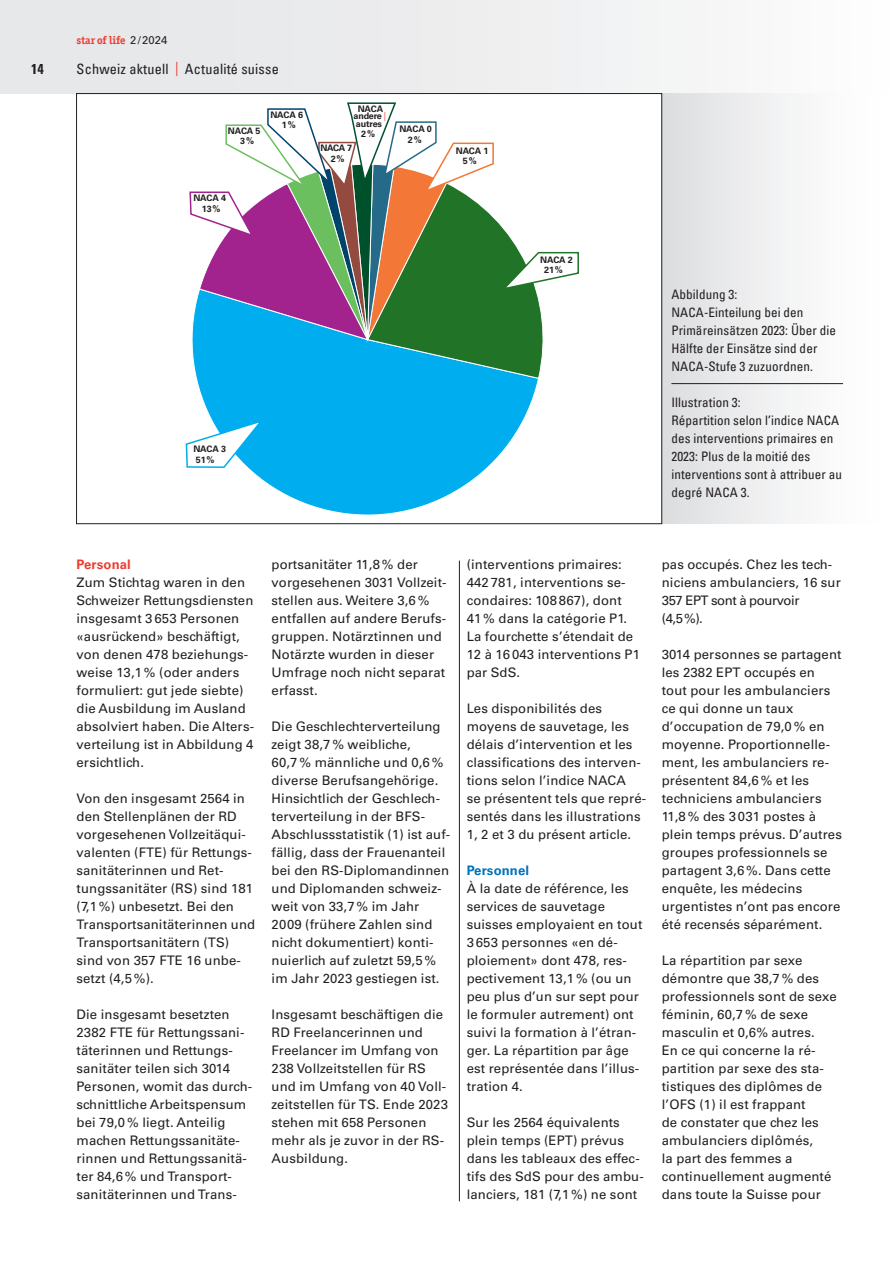
<style>
.page{position:relative;width:893px;height:1263px;background:#fff}
.page>*{position:absolute;margin:0;border:0;box-sizing:border-box;transform-origin:0 0}
.t1{font:condensed 14.25px "Univers LT Pro";letter-spacing:.015em;color:#231f20}
.t2{font:700 condensed 14.25px "Univers LT Pro";color:#231f20}
.Lauftext_d{font:13.2px/18px "Univers LT Pro 55 Roman";letter-spacing:.01em;color:#231f20}
.Lauftext_f{font:13.2px/18px "Univers LT Pro 55 Roman";letter-spacing:.01em;color:#231f20}
.Bildlegende_f{font:condensed 13.2px/18px "Univers LT Pro";letter-spacing:.01em;color:#231f20}
.Bildlegende_d{font:condensed 13.2px/18px "Univers LT Pro";letter-spacing:.01em;color:#231f20}
.Zwischentitel_f{font:700 13.2px "Univers LT Pro 65";letter-spacing:.01em;color:#0072bc}
.Zwischentitel_d{font:700 13.2px "Univers LT Pro 65";letter-spacing:.01em;color:#ee3e34}
.t3{font:700 11.25px "Officina Serif ITC Pro";color:#ee3e34}
.Bildlegende_d-2{font:700 9px/7.5px "Univers LT Pro 65";letter-spacing:-.01em;color:#231f20}
.s1{font-family:"Univers LT Pro 55 Roman";font-weight:400;color:#231f20}
.s2{color:#ee3e34}
.s3{font-family:"Univers LT Pro";font-weight:400;font-stretch:condensed;color:#ee3e34}
</style>
<div class="page">
<div style="left:0;top:0;width:893px;height:94px;background:linear-gradient(to right,#e3e4e5,#fbfbfb)"></div>
<div style="left:662px;top:93px;width:231px;height:431px;background:linear-gradient(to right,#dedfe1,#fff)"></div>
<hr style="left:459px;top:561px;width:1px;height:640px;background:#231f20">
<svg style="left:175px;top:379px;width:364px;height:146px"></svg>
<svg style="left:189px;top:102px;width:390px;height:277px"></svg>
<svg style="left:185px;top:418px;width:80px;height:51px"></svg>
<hr style="left:671px;top:383px;width:172px;height:1px;background:#231f20">
<p class="t2" style="left:31px;top:61px;width:14px">14</p>
<p class="t3" style="left:77px;top:34px;width:92px">star of life <span class="s1">2/2024</span></p>
<p class="t1" style="left:77px;top:60px;width:204px">Schweiz aktuell <span class="s2">|</span> Actualité suisse</p>
<p class="Bildlegende_d-2" style="left:228px;top:127px;width:34px">NACA 5</p>
<p class="Bildlegende_d-2" style="left:240px;top:137px;width:15px">3%</p>
<p class="Bildlegende_d-2" style="left:270px;top:110px;width:34px">NACA 6</p>
<p class="Bildlegende_d-2" style="left:282px;top:121px;width:15px">1%</p>
<p class="Bildlegende_d-2" style="left:193px;top:194px;width:34px">NACA 4</p>
<p class="Bildlegende_d-2" style="left:202px;top:204px;width:20px">13%</p>
<p class="Bildlegende_d-2" style="left:358px;top:105px;width:27px">NACA</p>
<p class="Bildlegende_d-2" style="left:353px;top:112px;width:34px">andere <span class="s3">| </span>autres</p>
<p class="Bildlegende_d-2" style="left:361px;top:130px;width:15px">2%</p>
<p class="Bildlegende_d-2" style="left:320px;top:144px;width:33px">NACA 7</p>
<p class="Bildlegende_d-2" style="left:331px;top:154px;width:15px">2%</p>
<p class="Bildlegende_d-2" style="left:399px;top:125px;width:34px">NACA 0</p>
<p class="Bildlegende_d-2" style="left:408px;top:135px;width:15px">2%</p>
<p class="Bildlegende_d-2" style="left:456px;top:146px;width:34px">NACA 1</p>
<p class="Bildlegende_d-2" style="left:463px;top:157px;width:15px">5%</p>
<p class="Bildlegende_d-2" style="left:540px;top:256px;width:34px">NACA 2</p>
<p class="Bildlegende_d-2" style="left:544px;top:266px;width:20px">21%</p>
<p class="Bildlegende_d-2" style="left:193px;top:445px;width:34px">NACA 3</p>
<p class="Bildlegende_d-2" style="left:196px;top:455px;width:20px">51%</p>
<p class="Bildlegende_d" style="left:671px;top:285px;width:68px">Abbildung 3:</p>
<p class="Bildlegende_d" style="left:671px;top:303px;width:166px">NACA-Einteilung bei den<br>Primäreinsätzen 2023: Über die<br>Hälfte der Einsätze sind der<br>NACA-Stufe 3 zuzuordnen.</p>
<p class="Bildlegende_f" style="left:671px;top:393px;width:71px">Illustration 3:</p>
<p class="Bildlegende_f" style="left:671px;top:411px;width:172px">Répartition selon l’indice NACA des interventions primaires en<br>2023: Plus de la moitié des interventions sont à attribuer au degré NACA 3.</p>
<p class="Zwischentitel_d" style="left:77px;top:555px;width:56px">Personal</p>
<p class="Lauftext_d" style="left:77px;top:573px;width:179px">Zum Stichtag waren in den<br>Schweizer Rettungsdiensten insgesamt 3 653 Personen «ausrückend» beschäftigt, von denen 478 beziehungs&shy;weise 13,1% (oder anders formuliert: gut jede siebte) die Ausbildung im Ausland absolviert haben. Die Alters&shy;verteilung ist in Abbildung 4 ersichtlich.</p>
<p class="Lauftext_d" style="left:77px;top:789px;width:180px">Von den insgesamt 2564 in den Stellenplänen der RD vorgesehenen Vollzeitäqui&shy;valenten (FTE) für Rettungs&shy;sanitäterinnen und Ret&shy;tungssanitäter (RS) sind 181 (7,1%) unbesetzt. Bei den<br>Transportsanitäterinnen und<br>Transportsanitätern (TS) sind von 357 FTE 16 unbe&shy;setzt (4,5%).</p>
<p class="Lauftext_d" style="left:77px;top:1005px;width:177px">Die insgesamt besetzten<br>2382 FTE für Rettungssani&shy;täterinnen und Rettungs&shy;sanitäter teilen sich 3014<br>Personen, womit das durch&shy;schnittliche Arbeitspensum bei 79,0% liegt. Anteilig machen Rettungssanitäte&shy;rinnen und Rettungssanitä&shy;ter 84,6% und Transport&shy;sanitäterinnen und Trans-</p>
<p class="Lauftext_d" style="left:272px;top:555px;width:176px">portsanitäter 11,8% der vorgesehenen 3031 Vollzeit&shy;stellen aus. Weitere 3,6% entfallen auf andere Berufs&shy;gruppen. Notärztinnen und<br>Notärzte wurden in dieser<br>Umfrage noch nicht separat erfasst.</p>
<p class="Lauftext_d" style="left:272px;top:717px;width:180px">Die Geschlechterverteilung zeigt 38,7% weibliche,<br>60,7% männliche und 0,6% diverse Berufsangehörige.<br>Hinsichtlich der Geschlech&shy;terverteilung in der BFS-<br>Abschlussstatistik (1) ist auf&shy;fällig, dass der Frauenanteil bei den RS-Diplomandinnen und Diplomanden schweiz&shy;weit von 33,7% im Jahr<br>2009 (frühere Zahlen sind nicht dokumentiert) konti&shy;nuierlich auf zuletzt 59,5% im Jahr 2023 gestiegen ist.</p>
<p class="Lauftext_d" style="left:272px;top:1005px;width:178px">Insgesamt beschäftigen die<br>RD Freelancerinnen und<br>Freelancer im Umfang von<br>238 Vollzeitstellen für RS und im Umfang von 40 Voll&shy;zeitstellen für TS. Ende 2023 stehen mit 658 Personen mehr als je zuvor in der RS-<br>Ausbildung.</p>
<p class="Lauftext_f" style="left:467px;top:555px;width:175px">(interventions primaires:<br>442 781, interventions se&shy;condaires: 108 867), dont<br>41% dans la catégorie P1.<br>La fourchette s’étendait de<br>12 à 16 043 interventions P1 par SdS.</p>
<p class="Lauftext_f" style="left:467px;top:699px;width:181px">Les disponibilités des moyens de sauvetage, les délais d’intervention et les classifications des interven&shy;tions selon l’indice NACA<br>se présentent tels que repré&shy;sentés dans les illustrations<br>1, 2 et 3 du présent article.</p>
<p class="Zwischentitel_f" style="left:467px;top:861px;width:64px">Personnel</p>
<p class="Lauftext_f" style="left:467px;top:879px;width:177px">À la date de référence, les services de sauvetage suisses employaient en tout<br>3 653 personnes «en dé&shy;ploiement» dont 478, res&shy;pectivement 13,1% (ou un peu plus d’un sur sept pour le formuler autrement) ont suivi la formation à l’étran&shy;ger. La répartition par âge est représentée dans l’illus&shy;tration 4.</p>
<p class="Lauftext_f" style="left:467px;top:1113px;width:179px">Sur les 2564 équivalents plein temps (EPT) prévus dans les tableaux des effec&shy;tifs des SdS pour des ambu&shy;lanciers, 181 (7,1%) ne sont</p>
<p class="Lauftext_f" style="left:662px;top:555px;width:181px">pas occupés. Chez les tech&shy;niciens ambulanciers, 16 sur<br>357 EPT sont à pourvoir (4,5%).</p>
<p class="Lauftext_f" style="left:662px;top:645px;width:182px">3014 personnes se partagent les 2382 EPT occupés en tout pour les ambulanciers ce qui donne un taux d’occupation de 79,0% en moyenne. Proportionnelle&shy;ment, les ambulanciers re&shy;présentent 84,6% et les techniciens ambulanciers<br>11,8% des 3 031 postes à plein temps prévus. D’autres groupes professionnels se partagent 3,6%. Dans cette enquête, les médecins urgentistes n’ont pas encore été recensés séparément.</p>
<p class="Lauftext_f" style="left:662px;top:951px;width:177px">La répartition par sexe démontre que 38,7% des professionnels sont de sexe féminin, 60,7% de sexe masculin et 0,6% autres.<br>En ce qui concerne la ré&shy;partition par sexe des sta&shy;tistiques des diplômes de l’OFS (1) il est frappant<br>de constater que chez les ambulanciers diplômés,<br>la part des femmes a continuellement augmenté dans toute la Suisse pour</p>
</div>
